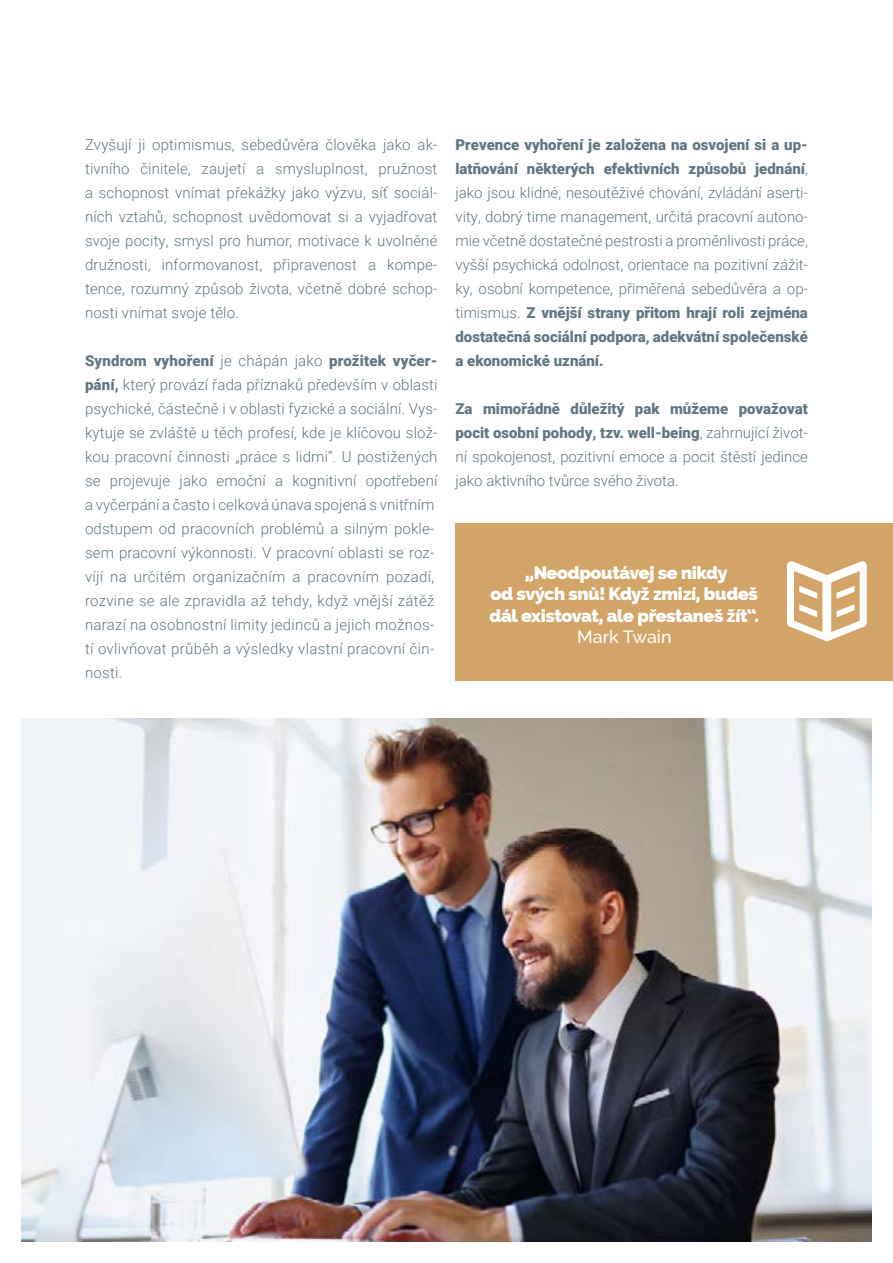
<style>
.page{position:relative;width:893px;height:1263px;background:#fff}
.page>*{position:absolute;margin:0;border:0;box-sizing:border-box;transform-origin:0 0}
.t1{font:800 17.85px/21.5px "Raleway";letter-spacing:-.02em;color:#fff;text-align:center}
.t2{font:500 17.85px "Raleway";color:#fff}
.t3{font:300 15px/24px "Roboto";letter-spacing:.01em;color:#617681;text-align:justify}
.s1{font-weight:900}
</style>
<div class="page">
<img style="left:21px;top:719px;width:851px;height:523px">
<div style="left:456px;top:523px;width:437px;height:158px;background:#d2a468"></div>
<svg style="left:787px;top:561px;width:80px;height:80px"></svg>
<p class="t3" style="left:85px;top:132px;width:354px">Zvyšují ji optimismus, sebedůvěra člověka jako ak&shy;tivního činitele, zaujetí a smysluplnost, pružnost a schopnost vnímat překážky jako výzvu, síť sociál&shy;ních vztahů, schopnost uvědomovat si a vyjadřovat svoje pocity, smysl pro humor, motivace k uvolněné družnosti, informovanost, připravenost a kompe&shy;tence, rozumný způsob života, včetně dobré schop&shy;nosti vnímat svoje tělo.</p>
<p class="t3" style="left:85px;top:348px;width:354px;text-align:left"><span class="s1">Syndrom vyhoření</span> je chápán jako <span class="s1">prožitek vyčer&shy;pání,</span> který provází řada příznaků především v oblasti psychické, částečně i v oblasti fyzické a sociální. Vys&shy;kytuje se zvláště u těch profesí, kde je klíčovou slož&shy;kou pracovní činnosti „práce s lidmi“. U postižených se projevuje jako emoční a kognitivní opotřebení a vyčerpání a často i celková únava spojená s vnitřním odstupem od pracovních problémů a silným pokle&shy;sem pracovní výkonnosti. V pracovní oblasti se roz&shy;víjí na určitém organizačním a pracovním pozadí, rozvine se ale zpravidla až tehdy, když vnější zátěž narazí na osobnostní limity jedinců a jejich možnos&shy;tí ovlivňovat průběh a výsledky vlastní pracovní čin&shy;nosti.</p>
<p class="t3" style="left:455px;top:132px;width:354px"><span class="s1">Prevence vyhoření je založena na osvojení si a up&shy;latňování některých efektivních způsobů jednání</span>, jako jsou klidné, nesoutěživé chování, zvládání aserti&shy;vity, dobrý time management, určitá pracovní autono&shy;mie včetně dostatečné pestrosti a proměnlivosti práce, vyšší psychická odolnost, orientace na pozitivní zážit&shy;ky, osobní kompetence, přiměřená sebedůvěra a op&shy;timismus. <span class="s1">Z vnější strany přitom hrají roli zejména dostatečná sociální podpora, adekvátní společenské a ekonomické uznání.</span></p>
<p class="t3" style="left:455px;top:396px;width:354px"><span class="s1">Za mimořádně důležitý pak můžeme považovat pocit osobní pohody, tzv. well-being</span>, zahrnující život&shy;ní spokojenost, pozitivní emoce a pocit štěstí jedince jako aktivního tvůrce svého života.</p>
<p class="t1" style="left:489px;top:562px;width:271px">„Neodpoutávej se nikdy<br>od svých snů! Když zmizí, budeš dál existovat, ale přestaneš žít“.</p>
<p class="t2" style="left:577px;top:626px;width:96px">Mark Twain</p>
</div>
